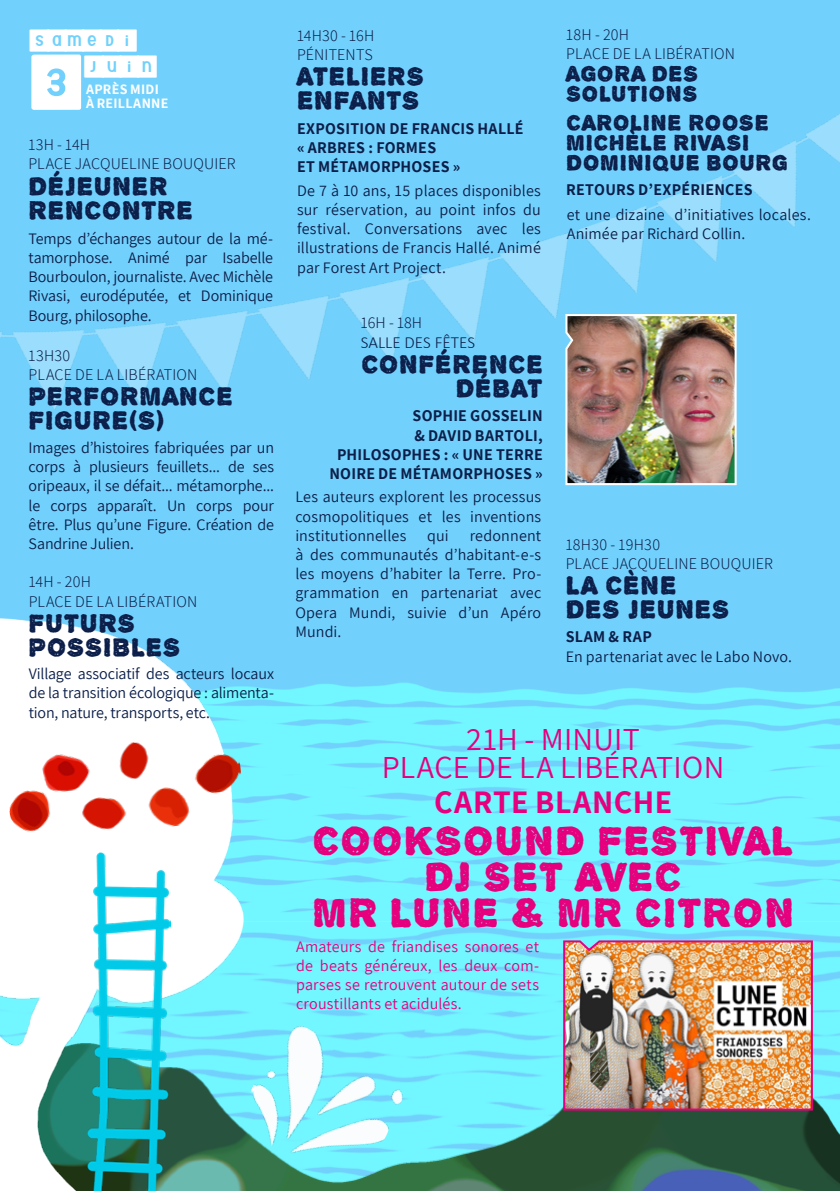
<style>
.page{position:relative;width:840px;height:1191px;background:#fff}
.page>*{position:absolute;margin:0;border:0;box-sizing:border-box;transform-origin:0 0}
.t1{font:60px "Aberforth Tiles";color:#fff}
.t2{font:44px "Alpha Echo";letter-spacing:.02em;color:#e6007d}
.t3{font:32px "Assistant";letter-spacing:.01em;color:#e6007d}
.t4{font:700 32px "Assistant";letter-spacing:.02em;color:#e6007d}
.t5{font:28px/24px "Alpha Echo";letter-spacing:.025em;color:#0c1f4a}
.t6{font:24px "Alpha Echo";letter-spacing:.025em;color:#0c1f4a}
.t7{font:24px "Aberforth Tiles";letter-spacing:-.2em;color:#fff}
.t8{font:300 17px "Calibri";color:#0c1f4a}
.t9{font:16px/19.2px "Assistant";letter-spacing:.005em;color:#0c1f4a;text-align:justify}
.t10{font:300 16px "Assistant";letter-spacing:.01em;color:#0c1f4a}
.t11{font:700 16px/19.2px "Assistant";letter-spacing:.015em;color:#0c1f4a}
.t12{font:16px/19.2px "Assistant";letter-spacing:.01em;color:#e6007d;text-align:justify}
.t13{font:700 14px "Assistant";letter-spacing:.02em;color:#fff}
</style>
<div class="page">
<div style="left:0;top:0;width:839px;height:1191px;background:#72d1fc"></div>
<img style="left:247px;top:682px;width:592px;height:351px">
<img style="left:247px;top:1033px;width:592px;height:158px">
<img style="left:0;top:115px;width:839px;height:294px">
<img style="left:247px;top:1017px;width:166px;height:170px">
<img style="left:0;top:618px;width:247px;height:573px">
<img style="left:79px;top:852px;width:91px;height:339px">
<img style="left:4px;top:731px;width:242px;height:112px">
<img style="left:564px;top:313px;width:173px;height:173px">
<img style="left:562px;top:939px;width:251px;height:172px">
<p class="t7" style="left:28px;top:29px;width:111px">SAMEDI</p>
<p class="t1" style="left:28px;top:54px;width:57px">3</p>
<p class="t7" style="left:83px;top:55px;width:76px">JUIN</p>
<p class="t13" style="left:86px;top:79px;width:74px">APRÈS MIDI</p>
<p class="t13" style="left:86px;top:93px;width:84px">À REILLANNE</p>
<p class="t10" style="left:28px;top:134px;width:63px">13H - 14H</p>
<p class="t10" style="left:28px;top:153px;width:208px">PLACE JACQUELINE BOUQUIER</p>
<p class="t5" style="left:28px;top:174px;width:166px">DÉJEUNER<br>RENCONTRE</p>
<p class="t9" style="left:28px;top:228px;width:246px">Temps d’échanges autour de la mé&shy;tamorphose. Animé par Isabelle Bourboulon, journaliste. Avec Michèle Rivasi, eurodéputée, et Dominique Bourg, philosophe.</p>
<p class="t10" style="left:29px;top:345px;width:43px">13H30</p>
<p class="t10" style="left:29px;top:364px;width:170px">PLACE DE LA LIBÉRATION</p>
<p class="t5" style="left:29px;top:384px;width:205px">PERFORMANCE</p>
<p class="t5" style="left:29px;top:408px;width:138px">FIGURE(S)</p>
<p class="t9" style="left:29px;top:437px;width:247px">Images d’histoires fabriquées par un corps à plusieurs feuillets... de ses oripeaux, il se défait... métamorphe... le corps apparaît. Un corps pour être. Plus qu’une Figure. Création de Sandrine Julien.</p>
<p class="t10" style="left:29px;top:571px;width:64px">14H - 20H</p>
<p class="t10" style="left:29px;top:590px;width:170px">PLACE DE LA LIBÉRATION</p>
<p class="t5" style="left:29px;top:611px;width:153px">FUTURS<br>POSSIBLES</p>
<p class="t9" style="left:29px;top:663px;width:247px">Village associatif des acteurs locaux de la transition écologique : alimenta&shy;tion, nature, transports, etc.</p>
<p class="t10" style="left:297px;top:24px;width:79px">14H30 - 16H</p>
<p class="t10" style="left:297px;top:44px;width:77px">PÉNITENTS</p>
<p class="t5" style="left:297px;top:64px;width:128px">ATELIERS</p>
<p class="t5" style="left:297px;top:88px;width:124px">ENFANTS</p>
<p class="t10" style="left:566px;top:24px;width:64px">18H - 20H</p>
<p class="t10" style="left:566px;top:43px;width:170px">PLACE DE LA LIBÉRATION</p>
<p class="t6" style="left:566px;top:61px;width:133px">AGORA DES</p>
<p class="t6" style="left:566px;top:81px;width:133px">SOLUTIONS</p>
<p class="t6" style="left:566px;top:109px;width:204px">CAROLINE ROOSE</p>
<p class="t6" style="left:566px;top:129px;width:184px">MICHÈLE RIVASI</p>
<p class="t6" style="left:566px;top:149px;width:223px">DOMINIQUE BOURG</p>
<p class="t11" style="left:297px;top:118px;width:228px">EXPOSITION DE FRANCIS HALLÉ « ARBRES : FORMES<br>ET MÉTAMORPHOSES »</p>
<p class="t9" style="left:297px;top:180px;width:245px">De 7 à 10 ans, 15 places disponibles</p>
<p class="t11" style="left:566px;top:179px;width:188px">RETOURS D’EXPÉRIENCES</p>
<p class="t9" style="left:297px;top:199px;width:245px">sur réservation, au point infos du festival. Conversations avec les illustrations de Francis Hallé. Animé par Forest Art Project.</p>
<p class="t9" style="left:566px;top:204px;width:245px">et une dizaine d’initiatives locales.<br>Animée par Richard Collin.</p>
<p class="t10" style="left:360px;top:311px;width:63px">16H - 18H</p>
<p class="t8" style="left:360px;top:331px;width:116px">SALLE DES FÊTES</p>
<p class="t5" style="left:361px;top:352px;width:183px">CONFÉRENCE</p>
<p class="t5" style="left:455px;top:376px;width:88px">DÉBAT</p>
<p class="t11" style="left:412px;top:406px;width:132px">SOPHIE GOSSELIN &amp; DAVID BARTOLI,</p>
<p class="t11" style="left:329px;top:444px;width:215px;text-align:center">PHILOSOPHES : « UNE TERRE<br>NOIRE DE MÉTAMORPHOSES »</p>
<p class="t9" style="left:295px;top:486px;width:247px">Les auteurs explorent les processus cosmopolitiques et les inventions institutionnelles</p>
<p class="t9" style="left:295px;top:525px;width:247px;text-indent:174px">redonnent à des communautés d’habitant-e-s les moyens d’habiter la Terre. Pro&shy;grammation en partenariat avec Opera Mundi, suivie d’un Apéro Mundi.</p>
<p class="t9" style="left:427px;top:525px;width:23px">qui</p>
<p class="t10" style="left:565px;top:533px;width:96px">18H30 - 19H30</p>
<p class="t10" style="left:565px;top:553px;width:208px">PLACE JACQUELINE BOUQUIER</p>
<p class="t5" style="left:565px;top:573px;width:112px">LA CÈNE</p>
<p class="t5" style="left:565px;top:597px;width:165px">DES JEUNES</p>
<p class="t11" style="left:565px;top:627px;width:88px">SLAM &amp; RAP</p>
<p class="t9" style="left:565px;top:646px;width:228px">En partenariat avec le Labo Novo.</p>
<p class="t3" style="left:466px;top:717px;width:175px">21H - MINUIT</p>
<p class="t3" style="left:381px;top:745px;width:344px">PLACE DE LA LIBÉRATION</p>
<p class="t4" style="left:434px;top:780px;width:239px">CARTE BLANCHE</p>
<p class="t2" style="left:312px;top:816px;width:483px">COOKSOUND FESTIVAL</p>
<p class="t2" style="left:424px;top:852px;width:259px">DJ SET AVEC</p>
<p class="t2" style="left:312px;top:888px;width:482px">MR LUNE &amp; MR CITRON</p>
<p class="t12" style="left:296px;top:936px;width:244px">Amateurs de friandises sonores et de beats généreux, les deux com&shy;parses se retrouvent autour de sets croustillants et acidulés.</p>
</div>
